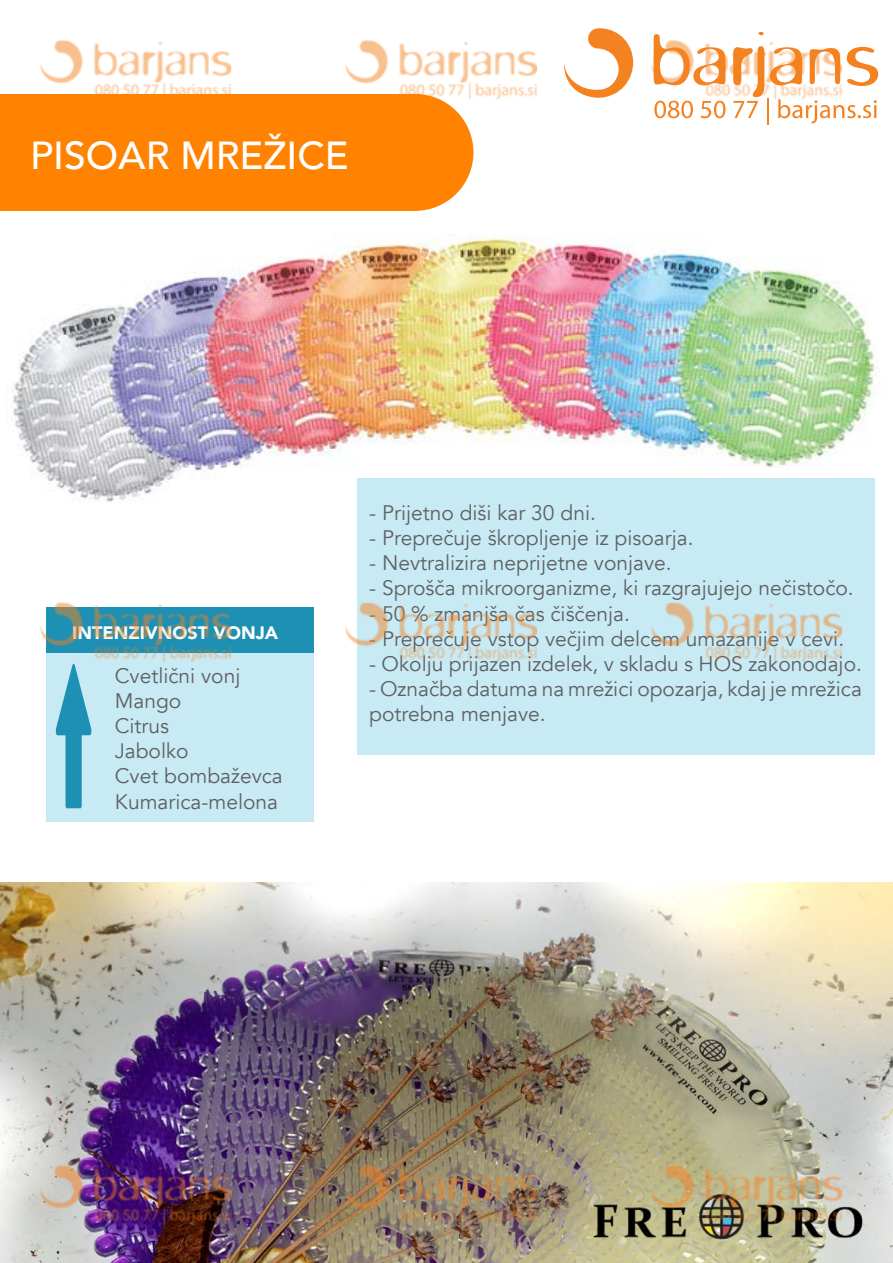
<style>
.page{position:relative;width:893px;height:1263px;background:#fff}
.page>*{position:absolute;margin:0;border:0;box-sizing:border-box;transform-origin:0 0}
.t1{font:500 39px "Avenir";color:#fff}
.t2{font:21px/25.2px "Avenir";color:#5f6062}
.t3{font:900 18px "Avenir";color:#fff}
</style>
<div class="page">
<div style="left:47px;top:607px;width:267px;height:46px;background:#1e90b3"></div>
<img style="left:12px;top:235px;width:865px;height:275px">
<img style="left:0;top:882px;width:893px;height:381px">
<div style="left:47px;top:653px;width:267px;height:169px;background:#c8eaf5"></div>
<div style="left:357px;top:94px;width:116px;height:117px;background:#ff8300;border-radius:50%"></div>
<div style="left:0;top:94px;width:417px;height:117px;background:#ff8300"></div>
<svg style="left:565px;top:28px;width:68px;height:70px"></svg>
<svg style="left:656px;top:116px;width:36px;height:2px"></svg>
<svg style="left:701px;top:116px;width:23px;height:2px"></svg>
<hr style="left:767px;top:98px;width:2px;height:27px;background:#f58220">
<svg style="left:734px;top:48px;width:144px;height:76px"></svg>
<div style="left:357px;top:478px;width:517px;height:277px;background:#c8eaf5"></div>
<img style="left:569px;top:1182px;width:324px;height:64px">
<svg style="left:56px;top:678px;width:35px;height:130px"></svg>
<img style="left:40px;top:40px;width:192px;height:60px">
<img style="left:345px;top:40px;width:220px;height:76px">
<img style="left:633px;top:31px;width:237px;height:85px">
<img style="left:40px;top:602px;width:192px;height:76px">
<img style="left:345px;top:602px;width:193px;height:60px">
<img style="left:651px;top:602px;width:192px;height:60px">
<img style="left:22px;top:1147px;width:238px;height:93px">
<img style="left:328px;top:1147px;width:237px;height:93px">
<img style="left:633px;top:1147px;width:237px;height:93px">
<h1 class="t1" style="left:30px;top:122px;width:320px">PISOAR MREŽICE</h1>
<p class="t3" style="left:72px;top:617px;width:207px">INTENZIVNOST VONJA</p>
<p class="t2" style="left:115px;top:663px;width:170px">Cvetlični vonj<br>Mango<br>Citrus<br>Jabolko<br>Cvet bombaževca<br>Kumarica-melona</p>
<p class="t2" style="left:369px;top:500px;width:228px">- Prijetno diši kar 30 dni.</p>
<p class="t2" style="left:369px;top:526px;width:326px">- Preprečuje škropljenje iz pisoarja.</p>
<p class="t2" style="left:369px;top:551px;width:304px">- Nevtralizira neprijetne vonjave.</p>
<p class="t2" style="left:369px;top:576px;width:486px">- Sprošča mikroorganizme, ki razgrajujejo nečistočo.</p>
<p class="t2" style="left:369px;top:601px;width:262px">- 50 % zmanjša čas čiščenja.</p>
<p class="t2" style="left:369px;top:626px;width:476px">- Preprečuje vstop večjim delcem umazanije v cevi.</p>
<p class="t2" style="left:369px;top:652px;width:494px">- Okolju prijazen izdelek, v skladu s HOS zakonodajo.</p>
<p class="t2" style="left:369px;top:677px;width:494px">- Označba datuma na mrežici opozarja, kdaj je mrežica potrebna menjave.</p>
</div>
